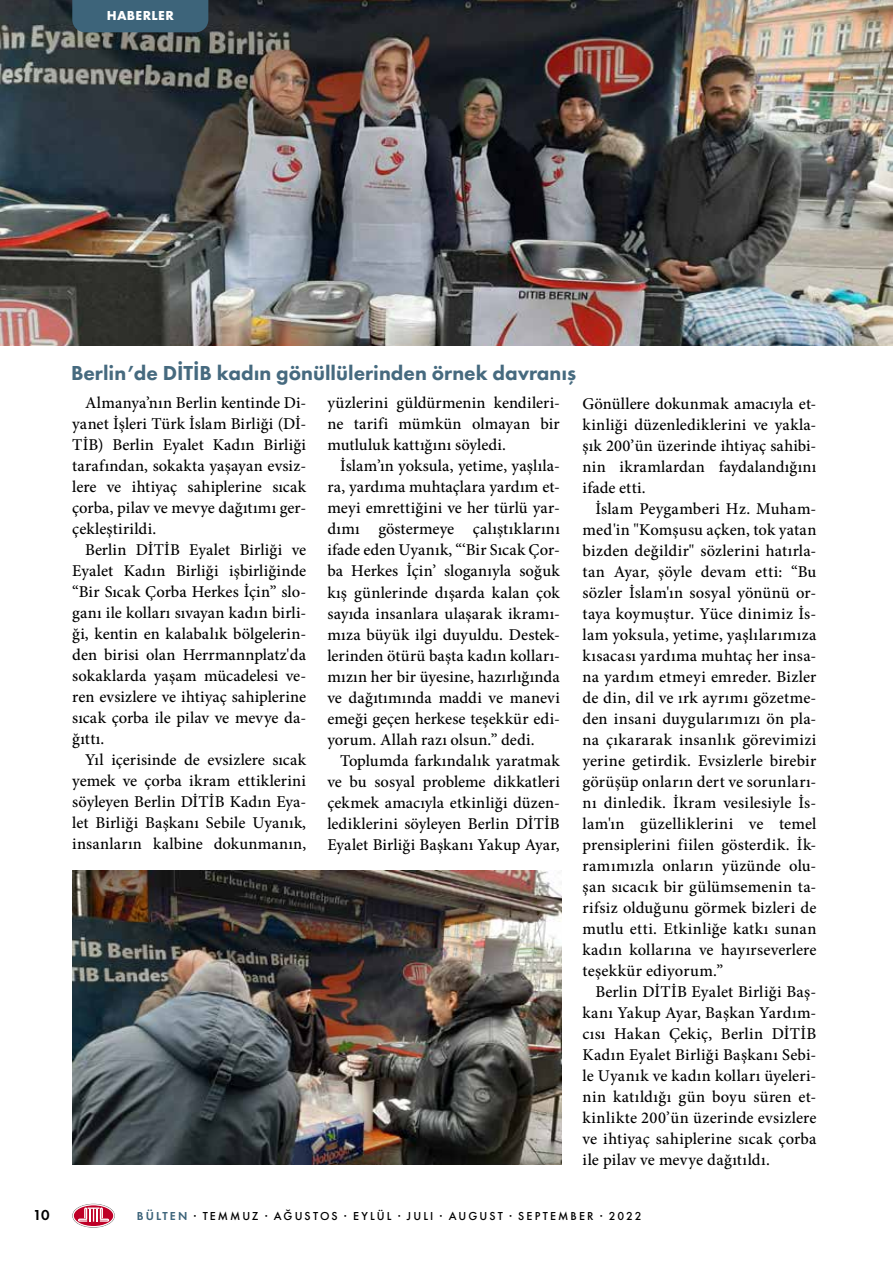
<style>
.page{position:relative;width:893px;height:1263px;background:#fff}
.page>*{position:absolute;margin:0;border:0;box-sizing:border-box;transform-origin:0 0}
.t1{font:800 21px "Futura PT";color:#466a7f}
.t2{font:500 16.5px/21px "Minion Pro";letter-spacing:.01em;color:#000;text-align:justify}
.t3{font:600 15px "Futura PT";color:#000}
.t4{font:700 13.5px "Futura PT";letter-spacing:.025em;color:#fff}
.t5{font:500 12px "Futura PT";letter-spacing:.175em;color:#000}
.s1{font-weight:600;color:#3d647a}
</style>
<div class="page">
<img style="left:0;top:0;width:893px;height:345px">
<img style="left:72px;top:870px;width:489px;height:294px">
<svg style="left:72px;top:1204px;width:43px;height:23px"></svg>
<div style="left:72px;top:0;width:136px;height:32px;background:#3d647a"></div>
<p class="t4" style="left:107px;top:7px;width:69px">HABERLER</p>
<p class="t3" style="left:33px;top:1206px;width:18px">10</p>
<p class="t1" style="left:71px;top:360px;width:507px">Berlin’de DİTİB kadın gönüllülerinden örnek davranış</p>
<p class="t2" style="left:72px;top:393px;width:235px;text-indent:13px">Almanya’nın Berlin kentinde Di&shy;yanet İşleri Türk İslam Birliği (Dİ-TİB) Berlin Eyalet Kadın Birliği tarafından, sokakta yaşayan evsiz&shy;lere ve ihtiyaç sahiplerine sıcak çorba, pilav ve mevye dağıtımı ger&shy;çekleştirildi.</p>
<p class="t2" style="left:72px;top:540px;width:235px;text-indent:13px">Berlin DİTİB Eyalet Birliği ve Eyalet Kadın Birliği işbirliğinde “Bir Sıcak Çorba Herkes İçin” slo&shy;ganı ile kolları sıvayan kadın birli&shy;ği, kentin en kalabalık bölgelerin&shy;den birisi olan Herrmannplatz'da sokaklarda yaşam mücadelesi ve&shy;ren evsizlere ve ihtiyaç sahiplerine sıcak çorba ile pilav ve mevye da&shy;ğıttı.</p>
<p class="t2" style="left:72px;top:750px;width:235px;text-indent:13px">Yıl içerisinde de evsizlere sıcak yemek ve çorba ikram ettiklerini söyleyen Berlin DİTİB Kadın Eya&shy;let Birliği Başkanı Sebile Uyanık, insanların kalbine dokunmanın,</p>
<p class="t2" style="left:327px;top:393px;width:234px">yüzlerini güldürmenin kendileri&shy;ne tarifi mümkün olmayan bir mutluluk kattığını söyledi.</p>
<p class="t2" style="left:327px;top:456px;width:234px;text-indent:13px">İslam’ın yoksula, yetime, yaşlıla&shy;ra, yardıma muhtaçlara yardım et&shy;meyi emrettiğini ve her türlü yar&shy;dımı göstermeye çalıştıklarını ifade eden Uyanık, “‘Bir Sıcak Çor&shy;ba Herkes İçin’ sloganıyla soğuk kış günlerinde dışarda kalan çok sayıda insanlara ulaşarak ikramı&shy;mıza büyük ilgi duyuldu. Destek&shy;lerinden ötürü başta kadın kolları&shy;mızın her bir üyesine, hazırlığında ve dağıtımında maddi ve manevi emeği geçen herkese teşekkür edi&shy;yorum. Allah razı olsun.” dedi.</p>
<p class="t2" style="left:327px;top:750px;width:234px;text-indent:13px">Toplumda farkındalık yaratmak ve bu sosyal probleme dikkatleri çekmek amacıyla etkinliği düzen&shy;lediklerini söyleyen Berlin DİTİB Eyalet Birliği Başkanı Yakup Ayar,</p>
<p class="t2" style="left:583px;top:393px;width:235px">Gönüllere dokunmak amacıyla et&shy;kinliği düzenlediklerini ve yakla&shy;şık 200’ün üzerinde ihtiyaç sahibi&shy;nin ikramlardan faydalandığını ifade etti.</p>
<p class="t2" style="left:583px;top:498px;width:235px;text-indent:13px">İslam Peygamberi Hz. Muham&shy;med'in "Komşusu açken, tok yatan bizden değildir" sözlerini hatırla&shy;tan Ayar, şöyle devam etti: “Bu sözler İslam'ın sosyal yönünü or&shy;taya koymuştur. Yüce dinimiz İs&shy;lam yoksula, yetime, yaşlılarımıza kısacası yardıma muhtaç her insa&shy;na yardım etmeyi emreder. Bizler de din, dil ve ırk ayrımı gözetme&shy;den insani duygularımızı ön pla&shy;na çıkararak insanlık görevimizi yerine getirdik. Evsizlerle birebir görüşüp onların dert ve sorunları&shy;nı dinledik. İkram vesilesiyle İs&shy;lam'ın güzelliklerini ve temel prensiplerini fiilen gösterdik. İk&shy;ramımızla onların yüzünde olu&shy;şan sıcacık bir gülümsemenin ta&shy;rifsiz olduğunu görmek bizleri de mutlu etti. Etkinliğe katkı sunan kadın kollarına ve hayırseverlere teşekkür ediyorum.”</p>
<p class="t2" style="left:583px;top:981px;width:235px;text-indent:13px">Berlin DİTİB Eyalet Birliği Baş&shy;kanı Yakup Ayar, Başkan Yardım&shy;cısı Hakan Çekiç, Berlin DİTİB Kadın Eyalet Birliği Başkanı Sebi&shy;le Uyanık ve kadın kolları üyeleri&shy;nin katıldığı gün boyu süren et&shy;kinlikte 200’ün üzerinde evsizlere ve ihtiyaç sahiplerine sıcak çorba ile pilav ve mevye dağıtıldı.</p>
<p class="t5" style="left:137px;top:1209px;width:506px"><span class="s1">BÜLTEN</span> · TEMMUZ · AĞUSTOS · EYLÜL · JULI · AUGUST · SEPTEMBER · 2022</p>
</div>
